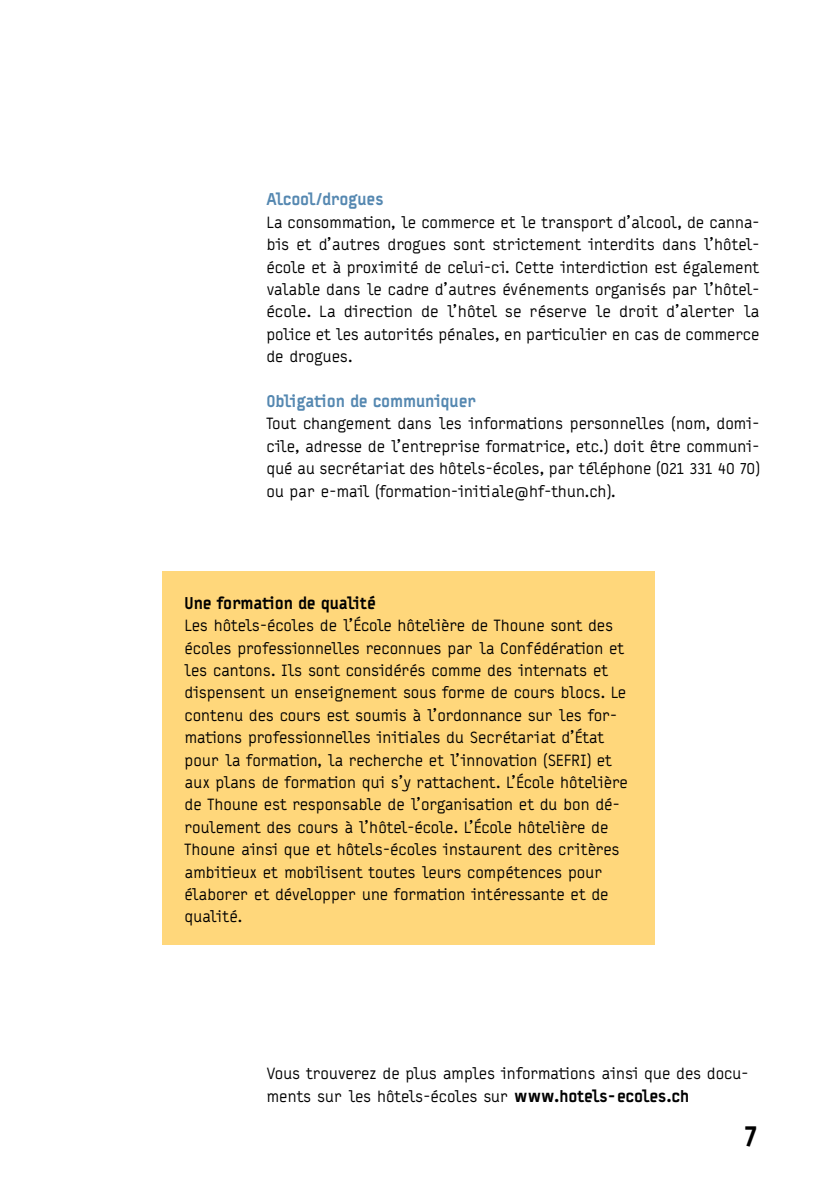
<style>
.page{position:relative;width:840px;height:1191px;background:#fff}
.page>*{position:absolute;margin:0;border:0;box-sizing:border-box;transform-origin:0 0}
.t1{font:900 28px "Typestar";color:#000}
.t2{font:16.4px/22.4px "Typestar";letter-spacing:-.015em;color:#000;text-align:justify}
.t3{font:900 16.4px "Typestar";letter-spacing:-.02em;color:#5588b1}
.t4{font:900 16.4px "Typestar";letter-spacing:-.01em;color:#000}
.s1{font-weight:900}
</style>
<div class="page">
<div style="left:162px;top:571px;width:492px;height:373px;background:#ffd77b"></div>
<p class="t3" style="left:266px;top:189px;width:119px">Alcool/drogues</p>
<p class="t2" style="left:266px;top:211px;width:494px">La consommation, le commerce et le transport d’alcool, de canna&shy;bis et d’autres drogues sont strictement interdits dans l’hôtel&shy;école et à proximité de celui-ci. Cette interdiction est également valable dans le cadre d’autres événements organisés par l’hôtel&shy;école. La direction de l’hôtel se réserve le droit d’alerter la police et les autorités pénales, en particulier en cas de commerce de drogues.</p>
<p class="t3" style="left:266px;top:391px;width:211px">Obligation de communiquer</p>
<p class="t2" style="left:266px;top:413px;width:494px">Tout changement dans les informations personnelles (nom, domi&shy;cile, adresse de l’entreprise formatrice, etc.) doit être communi&shy;qué au secrétariat des hôtels-écoles, par téléphone (021 331 40 70) ou par e-mail (formation-initiale@hf-thun.ch).</p>
<p class="t4" style="left:184px;top:592px;width:192px">Une formation de qualité</p>
<p class="t2" style="left:184px;top:614px;width:444px;text-align:left">Les hôtels-écoles de l’École hôtelière de Thoune sont des écoles professionnelles reconnues par la Confédération et les cantons. Ils sont considérés comme des internats et dispensent un enseignement sous forme de cours blocs. Le contenu des cours est soumis à l’ordonnance sur les for&shy;mations professionnelles initiales du Secrétariat d’État pour la formation, la recherche et l’innovation (SEFRI) et aux plans de formation qui s’y rattachent. L’École hôtelière de Thoune est responsable de l’organisation et du bon dé&shy;roulement des cours à l’hôtel-école. L’École hôtelière de Thoune ainsi que et hôtels-écoles instaurent des critères ambitieux et mobilisent toutes leurs compétences pour élaborer et développer une formation intéressante et de qualité.</p>
<p class="t2" style="left:266px;top:1062px;width:483px">Vous trouverez de plus amples informations ainsi que des docu&shy;ments sur les hôtels-écoles sur <span class="s1">www.hotels-ecoles.ch</span></p>
<h1 class="t1" style="left:743px;top:1119px;width:17px">7</h1>
</div>
